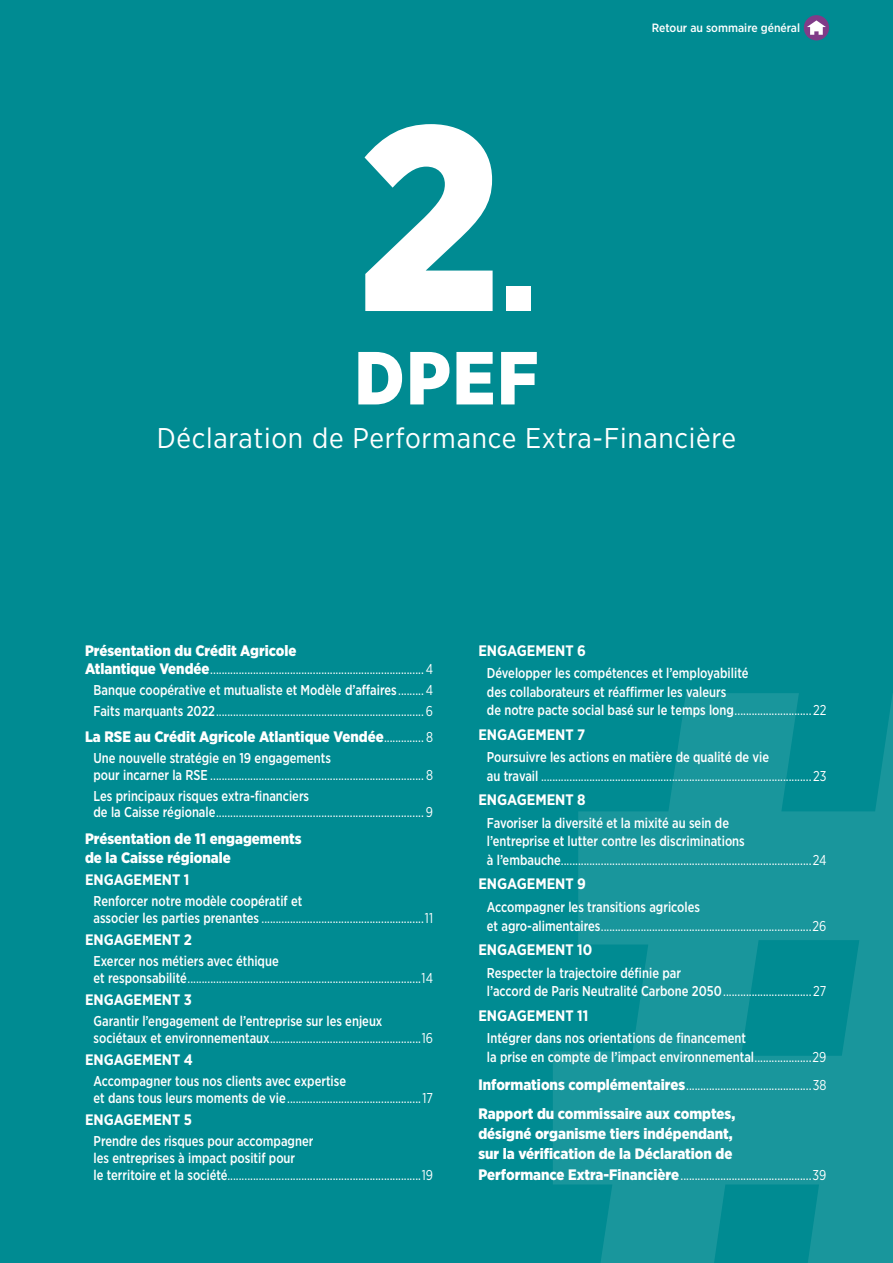
<style>
.page{position:relative;width:893px;height:1263px;background:#008b92}
.page>*{position:absolute;margin:0;border:0;box-sizing:border-box;transform-origin:0 0}
.t1{font:900 262.5px "Gotham Narrow";color:#fff}
.t2{font:900 75px "Gotham Narrow";color:#fff}
.t3{font:28.5px "Gotham Narrow";letter-spacing:.025em;color:#fff}
.t4{font:900 15.15px/20.1px "Gotham Narrow";color:#fff}
.t5{font:700 15.15px "Gotham Narrow";color:#fff}
.t6{font:14.25px/16.6px "Gotham Narrow";color:#fff;scale:.9 1}
.t7{font:500 14.25px/18.5px "Gotham Narrow";color:#fff;scale:.9 1}
.t8{font:500 12px "Gotham Narrow";color:#fff}
.s1{font-size:131.25px}
.s2{font-weight:900;font-size:15.15px}
.s3{font-weight:500}
.s4{font-weight:400;font-size:14.25px}
.s5{font-weight:400}
</style>
<div class="page">
<svg style="left:553px;top:693px;width:340px;height:570px;fill:#19969c"></svg>
<div style="left:804px;top:15px;width:25px;height:25px;background:#803c88;border-radius:50%"></div>
<svg style="left:807px;top:20px;width:19px;height:15px"></svg>
<h1 class="t1" style="left:357px;top:45px;width:180px">2<span class="s1">.</span></h1>
<p class="t8" style="left:652px;top:20px;width:150px">Retour au sommaire général</p>
<h2 class="t2" style="left:354px;top:329px;width:186px">DPEF</h2>
<h3 class="t3" style="left:157px;top:420px;width:581px">Déclaration de Performance Extra-Financière</h3>
<p class="t4" style="left:85px;top:640px;width:213px">Présentation du Crédit Agricole</p>
<p class="t6" style="left:85px;top:658px;width:388px;line-height:20.9px;text-align:center"><span class="s2">Atlantique Vendée</span>...........................................................................4<br><span class="s3">Banque coopérative et mutualiste et Modèle d’affaires</span> .........4<br><span class="s3">Faits marquants 2022</span>......................................................................... 6</p>
<p class="t4" style="left:85px;top:727px;width:349px">La RSE au Crédit Agricole Atlantique Vendée<span class="s4">.............. 8</span></p>
<p class="t6" style="left:94px;top:750px;width:379px"><span class="s3">Une nouvelle stratégie en 19 engagements<br>pour incarner la RSE</span> ........................................................................... 8</p>
<p class="t6" style="left:94px;top:787px;width:379px"><span class="s3">Les principaux risques extra-financiers<br>de la Caisse régionale</span>......................................................................... 9</p>
<p class="t4" style="left:85px;top:829px;width:218px;line-height:18.3px">Présentation de 11 engagements de la Caisse régionale</p>
<p class="t5" style="left:85px;top:870px;width:106px">ENGAGEMENT 1</p>
<p class="t7" style="left:94px;top:892px;width:379px;line-height:16.6px">Renforcer notre modèle coopératif et<br>associer les parties prenantes <span class="s5">.........................................................11</span></p>
<p class="t5" style="left:85px;top:930px;width:108px">ENGAGEMENT 2</p>
<p class="t6" style="left:94px;top:952px;width:379px"><span class="s3">Exercer nos métiers avec éthique<br>et responsabilité</span>..................................................................................14</p>
<p class="t5" style="left:85px;top:990px;width:108px">ENGAGEMENT 3</p>
<p class="t7" style="left:94px;top:1013px;width:379px;line-height:16.6px">Garantir l’engagement de l’entreprise sur les enjeux sociétaux et environnementaux<span class="s5">.....................................................16</span></p>
<p class="t5" style="left:85px;top:1050px;width:109px">ENGAGEMENT 4</p>
<p class="t7" style="left:94px;top:1073px;width:379px;line-height:16.6px">Accompagner tous nos clients avec expertise<br>et dans tous leurs moments de vie<span class="s5">...............................................17</span></p>
<p class="t5" style="left:85px;top:1110px;width:109px">ENGAGEMENT 5</p>
<p class="t7" style="left:94px;top:1133px;width:379px;line-height:16.6px">Prendre des risques pour accompagner<br>les entreprises à impact positif pour<br>le territoire et la société<span class="s5">....................................................................19</span></p>
<p class="t5" style="left:478px;top:640px;width:109px">ENGAGEMENT 6</p>
<p class="t7" style="left:487px;top:664px;width:379px">Développer les compétences et l’employabilité<br>des collaborateurs et réaffirmer les valeurs<br>de notre pacte social basé sur le temps long<span class="s5">...........................22</span></p>
<p class="t5" style="left:478px;top:724px;width:108px">ENGAGEMENT 7</p>
<p class="t6" style="left:487px;top:748px;width:379px;line-height:18.5px"><span class="s3">Poursuivre les actions en matière de qualité de vie<br>au travail</span> ...............................................................................................23</p>
<p class="t5" style="left:478px;top:790px;width:109px">ENGAGEMENT 8</p>
<p class="t7" style="left:487px;top:813px;width:379px">Favoriser la diversité et la mixité au sein de<br>l’entreprise et lutter contre les discriminations<br>à l’embauche<span class="s5">........................................................................................24</span></p>
<p class="t5" style="left:478px;top:874px;width:109px">ENGAGEMENT 9</p>
<p class="t6" style="left:487px;top:897px;width:379px;line-height:18.5px"><span class="s3">Accompagner les transitions agricoles<br>et agro-alimentaires</span>..........................................................................26</p>
<p class="t5" style="left:478px;top:940px;width:115px">ENGAGEMENT 10</p>
<p class="t7" style="left:487px;top:963px;width:379px">Respecter la trajectoire définie par<br>l’accord de Paris Neutralité Carbone 2050<span class="s5">............................... 27</span></p>
<p class="t5" style="left:478px;top:1005px;width:111px">ENGAGEMENT 11</p>
<p class="t7" style="left:487px;top:1029px;width:379px">Intégrer dans nos orientations de financement<br>la prise en compte de l’impact environnemental<span class="s5">....................29</span></p>
<p class="t6" style="left:478px;top:1077px;width:388px"><span class="s2">Informations complémentaires</span>............................................38</p>
<p class="t4" style="left:478px;top:1103px;width:258px">Rapport du commissaire aux comptes, désigné organisme tiers indépendant, sur la vérification de la Déclaration de</p>
<p class="t6" style="left:478px;top:1166px;width:388px"><span class="s2">Performance Extra-Financière</span>..............................................39</p>
</div>
